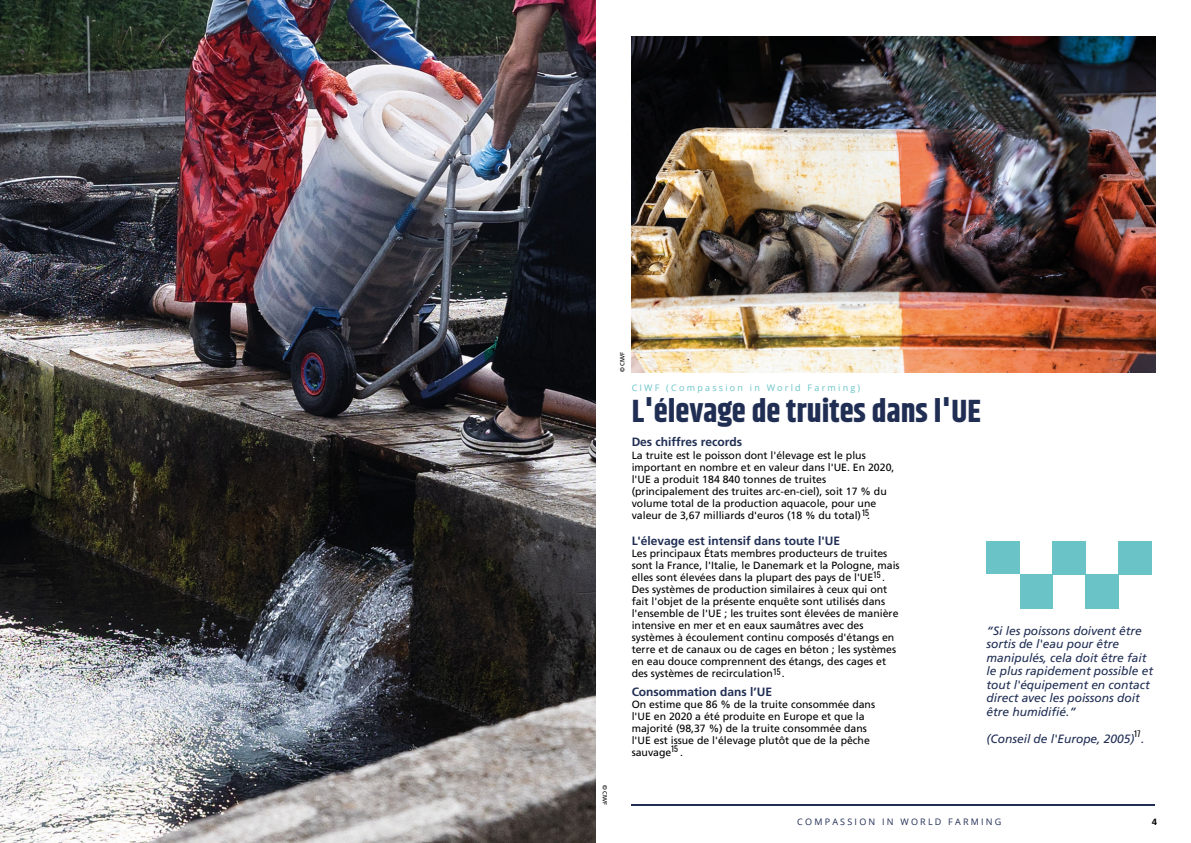
<style>
.page{position:relative;width:1191px;height:843px;background:#fff}
.page>*{position:absolute;margin:0;border:0;box-sizing:border-box;transform-origin:0 0}
.t1{font:700 32px "Khand";color:#202e54}
.t2{font:italic 12px/13.5px "Frutiger LT Com";letter-spacing:-.005em;color:#202e54}
.t3{font:700 12px "Frutiger LT Com";color:#202e54}
.t4{font:10.5px/12px "Frutiger LT Com";color:#000}
.t5{font:9px "Open Sans";letter-spacing:.245em;color:#69c3c7}
.t6{font:9px "Open Sans";letter-spacing:.25em;color:#202e54}
.t7{font:700 9px "IBM Plex Sans";color:#000}
.t8{font:8px "Oswald";color:#000}
.t9{font:6px "Frutiger LT Com";color:#000}
</style>
<div class="page">
<hr style="left:631px;top:804px;width:523px;height:1px;background:#202e54">
<img style="left:631px;top:36px;width:524px;height:336px">
<img style="left:0;top:0;width:596px;height:842px">
<div style="left:986px;top:541px;width:33px;height:33px;background:#69c3c7"></div>
<div style="left:1019px;top:574px;width:33px;height:34px;background:#69c3c7"></div>
<div style="left:1052px;top:541px;width:33px;height:33px;background:#69c3c7"></div>
<div style="left:1085px;top:574px;width:33px;height:34px;background:#69c3c7"></div>
<div style="left:1118px;top:541px;width:33px;height:33px;background:#69c3c7"></div>
<p class="t9" style="left:607px;top:784px;width:22px;rotate:90deg">© CIWF</p>
<p class="t9" style="left:620px;top:372px;width:22px;rotate:-90deg">© CIWF</p>
<p class="t5" style="left:631px;top:381px;width:230px">CIWF (Compassion in World Farming)</p>
<p class="t1" style="left:631px;top:388px;width:350px">L'élevage de truites dans l'UE</p>
<p class="t3" style="left:631px;top:437px;width:112px">Des chiffres records</p>
<p class="t4" style="left:631px;top:450px;width:264px">La truite est le poisson dont l'élevage est le plus important en nombre et en valeur dans l'UE. En 2020, l'UE a produit 184 840 tonnes de truites (principalement des truites arc-en-ciel), soit 17 % du volume total de la production aquacole, pour une valeur de 3,67 milliards d'euros (18 % du total) .</p>
<p class="t3" style="left:631px;top:535px;width:210px">L'élevage est intensif dans toute l'UE</p>
<p class="t4" style="left:631px;top:548px;width:269px">Les principaux États membres producteurs de truites sont la France, l'Italie, le Danemark et la Pologne, mais elles sont élevées dans la plupart des pays de l'UE .<br>Des systèmes de production similaires à ceux qui ont fait l'objet de la présente enquête sont utilisés dans l'ensemble de l'UE ; les truites sont élevées de manière intensive en mer et en eaux saumâtres avec des systèmes à écoulement continu composés d'étangs en terre et de canaux ou de cages en béton ; les systèmes en eau douce comprennent des étangs, des cages et des systèmes de recirculation .</p>
<p class="t8" style="left:862px;top:506px;width:8px">15</p>
<p class="t8" style="left:873px;top:567px;width:8px">15</p>
<p class="t8" style="left:773px;top:665px;width:8px">15</p>
<p class="t3" style="left:631px;top:686px;width:142px">Consommation dans l’UE</p>
<p class="t4" style="left:631px;top:699px;width:245px">On estime que 86 % de la truite consommée dans l'UE en 2020 a été produite en Europe et que la majorité (98,37 %) de la truite consommée dans l'UE est issue de l'élevage plutôt que de la pêche sauvage .</p>
<p class="t8" style="left:671px;top:742px;width:8px">15</p>
<p class="t2" style="left:986px;top:624px;width:168px">“Si les poissons doivent être sortis de l'eau pour être manipulés, cela doit être fait le plus rapidement possible et tout l'équipement en contact direct avec les poissons doit être humidifié.”</p>
<p class="t2" style="left:986px;top:732px;width:159px">(Conseil de l'Europe, 2005) .</p>
<p class="t8" style="left:1134px;top:727px;width:8px">17</p>
<p class="t6" style="left:797px;top:815px;width:206px">COMPASSION IN WORLD FARMING</p>
<p class="t7" style="left:1151px;top:815px;width:7px">4</p>
</div>
